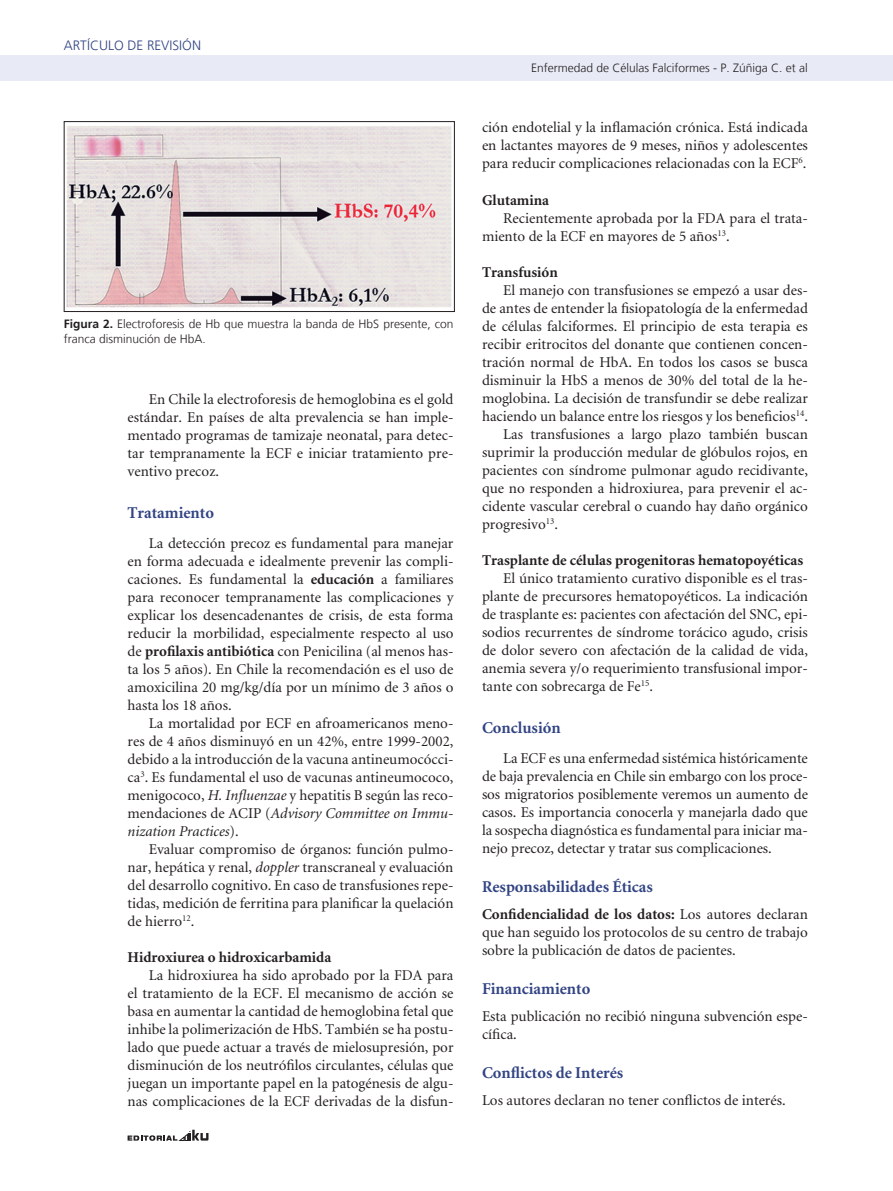
<style>
.page{position:relative;width:893px;height:1191px;background:#fff}
.page>*{position:absolute;margin:0;border:0;box-sizing:border-box;transform-origin:0 0}
._6-subtitulo{font:700 16.5px "Minion";color:#314383}
._1-texto{font:15px/18px "Minion";color:#231f20;text-align:justify}
._6-subtitulo_2{font:700 15px "Minion";color:#231f20}
.t1{font:300 13.5px "Frutiger LT";color:#314383}
._7-tabla{font:300 12px/15px "Frutiger LT";color:#231f20}
._3-datos_autores-doi{font:300 12px "Frutiger LT";color:#231f20}
.s1{font-weight:700}
.s2{font-style:italic}
</style>
<div class="page">
<div style="left:0;top:55px;width:893px;height:26px;background:#e8eaf6"></div>
<svg style="left:128px;top:1129px;width:81px;height:11px"></svg>
<img style="left:66px;top:126px;width:386px;height:182px">
<div style="left:64px;top:121px;width:391px;height:191px;border:1px solid #231f20"></div>
<p class="t1" style="left:64px;top:38px;width:18px">Artículo</p>
<p class="t1" style="left:128px;top:38px;width:35px">de Revisión</p>
<p class="_7-tabla" style="left:64px;top:317px;width:391px"><span class="s1">Figura 2.</span> Electroforesis de Hb que muestra la banda de HbS presente, con franca disminución de HbA.</p>
<p class="_1-texto" style="left:128px;top:390px;width:327px;text-indent:21px">En Chile la electroforesis de hemoglobina es el gold estándar. En países de alta prevalencia se han imple&shy;mentado programas de tamizaje neonatal, para detec&shy;tar tempranamente la ECF e iniciar tratamiento pre&shy;ventivo precoz.</p>
<p class="_6-subtitulo" style="left:128px;top:504px;width:88px">Tratamiento</p>
<p class="_1-texto" style="left:128px;top:534px;width:327px;text-indent:21px">La detección precoz es fundamental para manejar en forma adecuada e idealmente prevenir las compli&shy;caciones. Es fundamental la <span class="s1">educación</span> a familiares para reconocer tempranamente las complicaciones y explicar los desencadenantes de crisis, de esta forma reducir la morbilidad, especialmente respecto al uso de <span class="s1">profilaxis antibiótica</span> con Penicilina (al menos has&shy;ta los 5 años). En Chile la recomendación es el uso de amoxicilina 20 mg/kg/día por un mínimo de 3 años o hasta los 18 años.</p>
<p class="_1-texto" style="left:128px;top:714px;width:327px;text-indent:21px">La mortalidad por ECF en afroamericanos meno&shy;res de 4 años disminuyó en un 42%, entre 1999-2002, debido a la introducción de la vacuna antineumocócci&shy;ca<sup>3</sup>. Es fundamental el uso de vacunas antineumococo, menigococo, <span class="s2">H. Influenzae</span> y hepatitis B según las reco&shy;mendaciones de ACIP (<span class="s2">Advisory Committee on Immu&shy;nization Practices</span>).</p>
<p class="_1-texto" style="left:128px;top:840px;width:327px;text-indent:21px">Evaluar compromiso de órganos: función pulmo&shy;nar, hepática y renal, <span class="s2">doppler</span> transcraneal y evaluación del desarrollo cognitivo. En caso de transfusiones repe&shy;tidas, medición de ferritina para planificar la quelación de hierro<sup>12</sup>.</p>
<p class="_6-subtitulo_2" style="left:128px;top:949px;width:205px">Hidroxiurea o hidroxicarbamida</p>
<p class="_1-texto" style="left:128px;top:966px;width:327px;text-indent:21px">La hidroxiurea ha sido aprobado por la FDA para el tratamiento de la ECF. El mecanismo de acción se basa en aumentar la cantidad de hemoglobina fetal que inhibe la polimerización de HbS. También se ha postu&shy;lado que puede actuar a través de mielosupresión, por disminución de los neutrófilos circulantes, células que juegan un importante papel en la patogénesis de algu&shy;nas complicaciones de la ECF derivadas de la disfun-</p>
<p class="_3-datos_autores-doi" style="left:531px;top:61px;width:278px">Enfermedad de Células Falciformes - P. Zúñiga C. et al</p>
<p class="_1-texto" style="left:482px;top:119px;width:327px">ción endotelial y la inflamación crónica. Está indicada en lactantes mayores de 9 meses, niños y adolescentes para reducir complicaciones relacionadas con la ECF<sup>6</sup>.</p>
<p class="_6-subtitulo_2" style="left:482px;top:192px;width:69px">Glutamina</p>
<p class="_1-texto" style="left:482px;top:209px;width:327px;text-indent:21px">Recientemente aprobada por la FDA para el trata&shy;miento de la ECF en mayores de 5 años<sup>13</sup>.</p>
<p class="_6-subtitulo_2" style="left:482px;top:264px;width:77px">Transfusión</p>
<p class="_1-texto" style="left:482px;top:281px;width:327px;text-indent:21px">El manejo con transfusiones se empezó a usar des&shy;de antes de entender la fisiopatología de la enfermedad de células falciformes. El principio de esta terapia es recibir eritrocitos del donante que contienen concen&shy;tración normal de HbA. En todos los casos se busca disminuir la HbS a menos de 30% del total de la he&shy;moglobina. La decisión de transfundir se debe realizar haciendo un balance entre los riesgos y los beneficios<sup>14</sup>.</p>
<p class="_1-texto" style="left:482px;top:425px;width:327px;text-indent:21px">Las transfusiones a largo plazo también buscan suprimir la producción medular de glóbulos rojos, en pacientes con síndrome pulmonar agudo recidivante, que no responden a hidroxiurea, para prevenir el ac&shy;cidente vascular cerebral o cuando hay daño orgánico progresivo<sup>13</sup>.</p>
<p class="_6-subtitulo_2" style="left:482px;top:552px;width:323px">Trasplante de células progenitoras hematopoyéticas</p>
<p class="_1-texto" style="left:482px;top:569px;width:327px;text-indent:21px">El único tratamiento curativo disponible es el tras&shy;plante de precursores hematopoyéticos. La indicación de trasplante es: pacientes con afectación del SNC, epi&shy;sodios recurrentes de síndrome torácico agudo, crisis de dolor severo con afectación de la calidad de vida, anemia severa y/o requerimiento transfusional impor&shy;tante con sobrecarga de Fe<sup>15</sup>.</p>
<p class="_6-subtitulo" style="left:482px;top:719px;width:80px">Conclusión</p>
<p class="_1-texto" style="left:482px;top:749px;width:327px;text-indent:21px">La ECF es una enfermedad sistémica históricamente de baja prevalencia en Chile sin embargo con los proce&shy;sos migratorios posiblemente veremos un aumento de casos. Es importancia conocerla y manejarla dado que la sospecha diagnóstica es fundamental para iniciar ma&shy;nejo precoz, detectar y tratar sus complicaciones.</p>
<p class="_6-subtitulo" style="left:482px;top:878px;width:172px">Responsabilidades Éticas</p>
<p class="_1-texto" style="left:482px;top:905px;width:327px"><span class="s1">Confidencialidad de los datos:</span> Los autores declaran que han seguido los protocolos de su centro de trabajo sobre la publicación de datos de pacientes.</p>
<p class="_6-subtitulo" style="left:482px;top:980px;width:110px">Financiamiento</p>
<p class="_1-texto" style="left:482px;top:1007px;width:327px">Esta publicación no recibió ninguna subvención espe&shy;cífica.</p>
<p class="_6-subtitulo" style="left:482px;top:1064px;width:143px">Conflictos de Interés</p>
<p class="_1-texto" style="left:482px;top:1091px;width:305px">Los autores declaran no tener conflictos de interés.</p>
</div>
